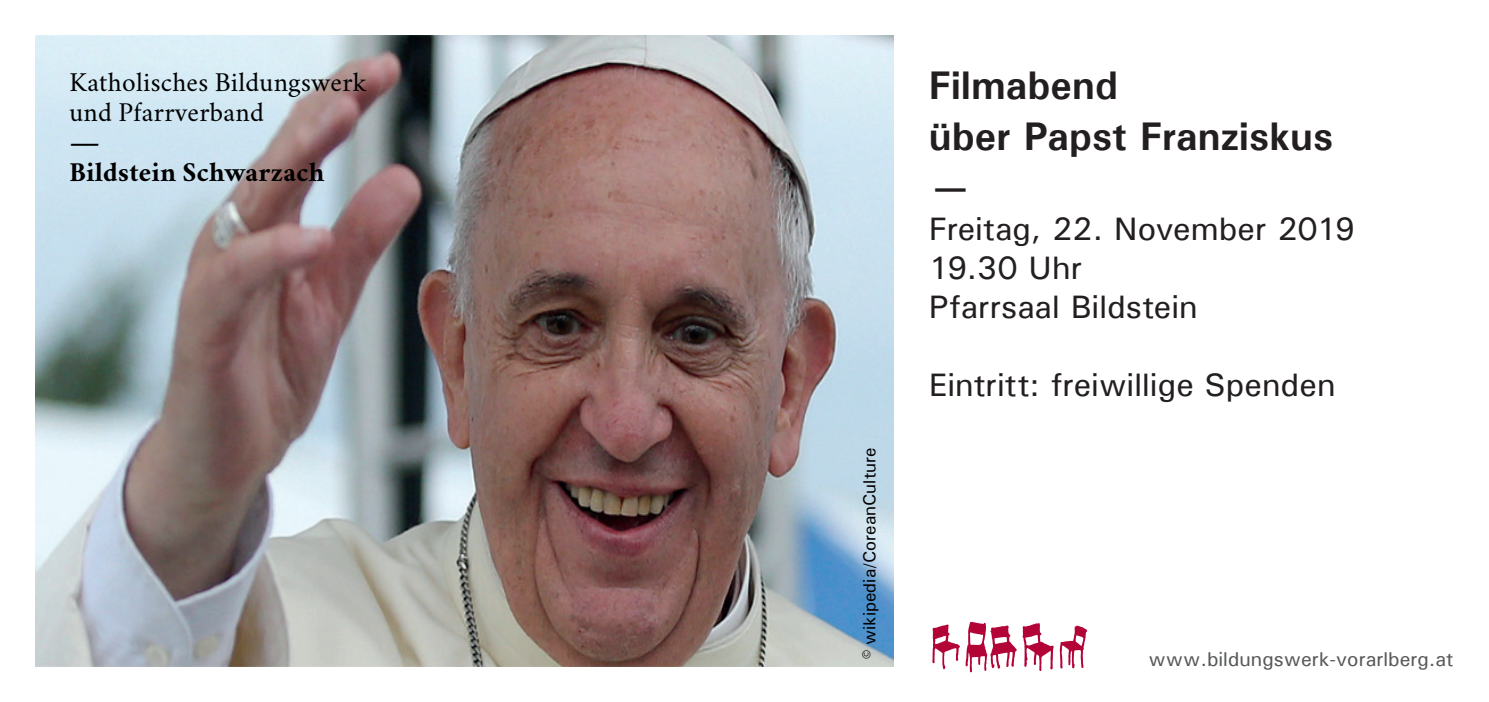
<style>
.page{position:relative;width:1489px;height:702px;background:#fff}
.page>*{position:absolute;margin:0;border:0;box-sizing:border-box;transform-origin:0 0}
.t1{font:700 42.5px "Univers";color:#231f20}
.t2{font:700 40px/51px "Univers";letter-spacing:.005em;color:#231f20}
.t3{font:500 32.5px/39px "Univers";color:#231f20}
.t4{font:27.5px/30px "Crimson";letter-spacing:.01em;color:#000}
.t5{font:700 27.5px/30px "Crimson";letter-spacing:.01em;color:#000}
.t6{font:500 20px "Univers";color:#57585a}
.t7{font:500 17.5px "Univers";color:#000}
</style>
<div class="page">
<img style="left:35px;top:35px;width:858px;height:631px">
<svg style="left:1059px;top:625px;width:28px;height:43px"></svg>
<svg style="left:1022px;top:623px;width:31px;height:48px"></svg>
<svg style="left:932px;top:621px;width:84px;height:51px"></svg>
<p class="t4" style="left:69px;top:63px;width:299px">Katholisches Bildungswerk und Pfarrverband</p>
<p class="t5" style="left:69px;top:127px;width:256px">―<br>Bildstein Schwarzach</p>
<p class="t7" style="left:858px;top:659px;width:213px;rotate:-90deg">© wikipedia/CoreanCulture</p>
<p class="t2" style="left:928px;top:58px;width:406px">Filmabend<br>über Papst Franziskus</p>
<h1 class="t1" style="left:928px;top:159px;width:44px">—</h1>
<p class="t3" style="left:928px;top:208px;width:428px">Freitag, 22. November 2019<br>19.30 Uhr<br>Pfarrsaal Bildstein</p>
<p class="t3" style="left:928px;top:364px;width:408px">Eintritt: freiwillige Spenden</p>
<p class="t6" style="left:1148px;top:646px;width:307px">www.bildungswerk-vorarlberg.at</p>
</div>
